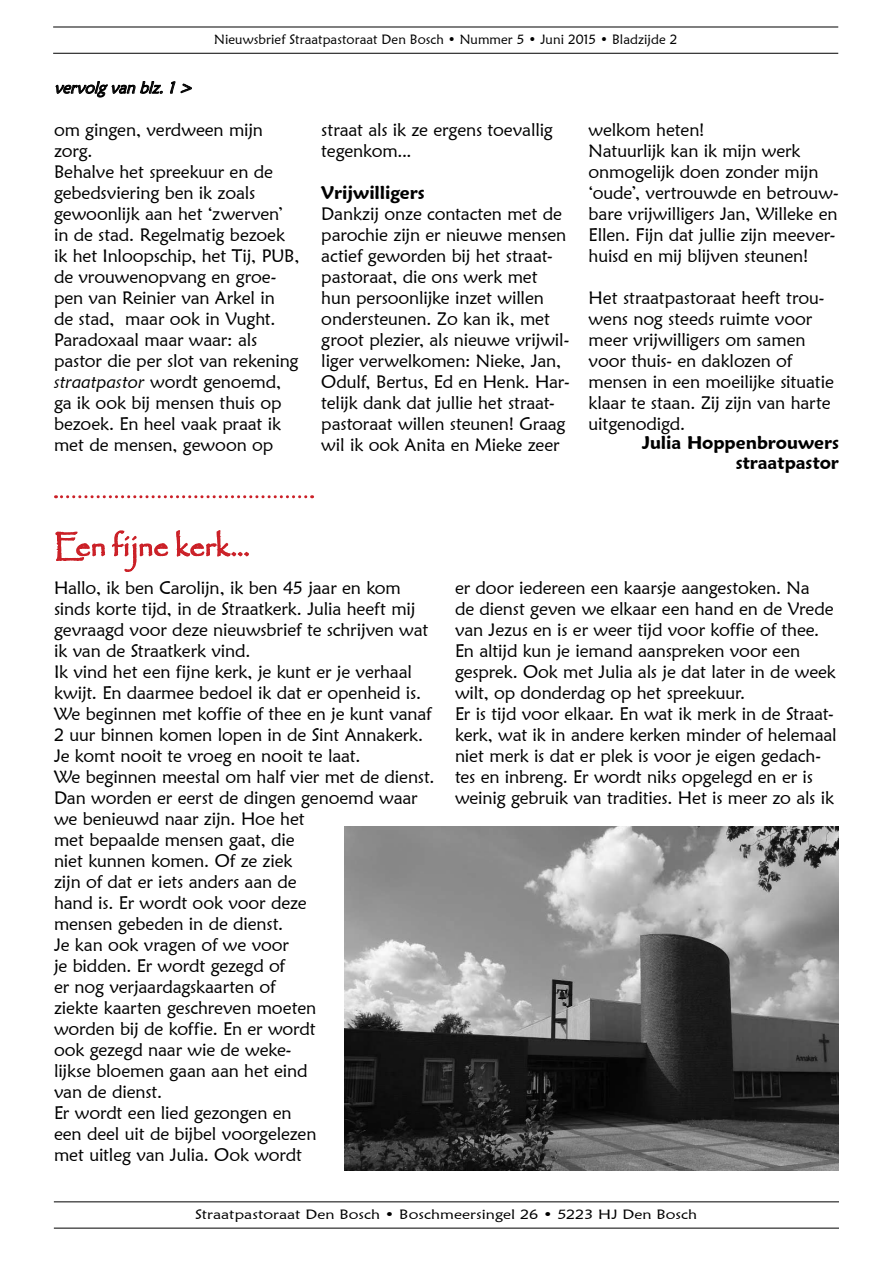
<style>
.page{position:relative;width:893px;height:1263px;background:#fff}
.page>*{position:absolute;margin:0;border:0;box-sizing:border-box;transform-origin:0 0}
.t1{font:30px "Papyrus";color:#cb2027}
.t2{font:18px/21px "Maiandra GD";letter-spacing:-.01em;color:#000}
.t3{font:600 18px/19.5px "Maiandra GD";letter-spacing:-.005em;color:#000;text-align:right}
.t4{font:italic 16.5px "Maiandra GD";color:#000;scale:.95 1}
.t5{font:13.5px "Maiandra GD";letter-spacing:.005em;color:#000}
.t6{font:13.5px "Maiandra GD";letter-spacing:.005em;color:#000;scale:1.2 1}
.s1{font-style:italic}
</style>
<div class="page">
<hr style="left:54px;top:1201px;width:785px;height:1px;background:#000">
<hr style="left:54px;top:1228px;width:785px;height:1px;background:#000">
<hr style="left:53px;top:27px;width:785px;height:1px;background:#000">
<hr style="left:53px;top:53px;width:785px;height:1px;background:#000">
<svg style="left:55px;top:81px;width:108px;height:17px"></svg>
<svg style="left:170px;top:81px;width:22px;height:13px"></svg>
<img style="left:345px;top:826px;width:494px;height:345px">
<svg style="left:56px;top:495px;width:257px;height:3px"></svg>
<svg style="left:55px;top:530px;width:194px;height:42px"></svg>
<p class="t4" style="left:54px;top:77px;width:152px">vervolgvanblz.1&gt;</p>
<p class="t5" style="left:214px;top:31px;width:465px">Nieuwsbrief Straatpastoraat Den Bosch • Nummer 5 • Juni 2015 • Bladzijde 2</p>
<p class="t2" style="left:54px;top:119px;width:247px">om gingen, verdween mijn zorg.<br>Behalve het spreekuur en de gebedsviering ben ik zoals gewoonlijk aan het ‘zwerven’ in de stad. Regelmatig bezoek ik het Inloopschip, het Tij, PUB, de vrouwenopvang en groe&shy;pen van Reinier van Arkel in<br>de stad, maar ook in Vught.<br>Paradoxaal maar waar: als pastor die per slot van rekening <span class="s1">straatpastor</span> wordt genoemd, ga ik ook bij mensen thuis op bezoek. En heel vaak praat ik met de mensen, gewoon op</p>
<p class="t2" style="left:321px;top:119px;width:233px">straat als ik ze ergens toevallig tegenkom...</p>
<p class="t3" style="left:321px;top:182px;width:105px">Vrijwilligers</p>
<p class="t2" style="left:321px;top:203px;width:250px">Dankzij onze contacten met de parochie zijn er nieuwe mensen actief geworden bij het straat&shy;pastoraat, die ons werk met hun persoonlijke inzet willen ondersteunen. Zo kan ik, met groot plezier, als nieuwe vrijwil&shy;liger verwelkomen: Nieke, Jan,<br>Odulf, Bertus, Ed en Henk. Har&shy;telijk dank dat jullie het straat&shy;pastoraat willen steunen! Graag wil ik ook Anita en Mieke zeer</p>
<p class="t2" style="left:589px;top:119px;width:251px">welkom heten!<br>Natuurlijk kan ik mijn werk onmogelijk doen zonder mijn ‘oude’, vertrouwde en betrouw&shy;bare vrijwilligers Jan, Willeke en<br>Ellen. Fijn dat jullie zijn meever&shy;huisd en mij blijven steunen!</p>
<p class="t2" style="left:589px;top:287px;width:247px">Het straatpastoraat heeft trou&shy;wens nog steeds ruimte voor meer vrijwilligers om samen voor thuis- en daklozen of mensen in een moeilijke situatie klaar te staan. Zij zijn van harte uitgenodigd.</p>
<p class="t3" style="left:642px;top:433px;width:198px">Julia Hoppenbrouwers straatpastor</p>
<h1 class="t1" style="left:54px;top:528px;width:197px">Een fijne kerk…</h1>
<p class="t2" style="left:54px;top:577px;width:382px">Hallo, ik ben Carolijn, ik ben 45 jaar en kom sinds korte tijd, in de Straatkerk. Julia heeft mij gevraagd voor deze nieuwsbrief te schrijven wat ik van de Straatkerk vind.<br>Ik vind het een fijne kerk, je kunt er je verhaal kwijt. En daarmee bedoel ik dat er openheid is.<br>We beginnen met koffie of thee en je kunt vanaf 2 uur binnen komen lopen in de Sint Annakerk.<br>Je komt nooit te vroeg en nooit te laat.<br>We beginnen meestal om half vier met de dienst.<br>Dan worden er eerst de dingen genoemd waar we benieuwd naar zijn. Hoe het<br>met bepaalde mensen gaat, die<br>niet kunnen komen. Of ze ziek<br>zijn of dat er iets anders aan de<br>hand is. Er wordt ook voor deze<br>mensen gebeden in de dienst.<br>Je kan ook vragen of we voor<br>je bidden. Er wordt gezegd of<br>er nog verjaardagskaarten of<br>ziekte kaarten geschreven moeten<br>worden bij de koffie. En er wordt<br>ook gezegd naar wie de weke-<br>lijkse bloemen gaan aan het eind<br>van de dienst.<br>Er wordt een lied gezongen en<br>een deel uit de bijbel voorgelezen<br>met uitleg van Julia. Ook wordt</p>
<p class="t2" style="left:455px;top:577px;width:383px">er door iedereen een kaarsje aangestoken. Na<br>de dienst geven we elkaar een hand en de Vrede van Jezus en is er weer tijd voor koffie of thee.<br>En altijd kun je iemand aanspreken voor een gesprek. Ook met Julia als je dat later in de week wilt, op donderdag op het spreekuur.<br>Er is tijd voor elkaar. En wat ik merk in de Straat&shy;kerk, wat ik in andere kerken minder of helemaal niet merk is dat er plek is voor je eigen gedach&shy;tes en inbreng. Er wordt niks opgelegd en er is weinig gebruik van tradities. Het is meer zo als ik</p>
<p class="t6" style="left:195px;top:1206px;width:420px">Straatpastoraat Den Bosch • Boschmeersingel 26 • 5223 HJ Den Bosch</p>
</div>
